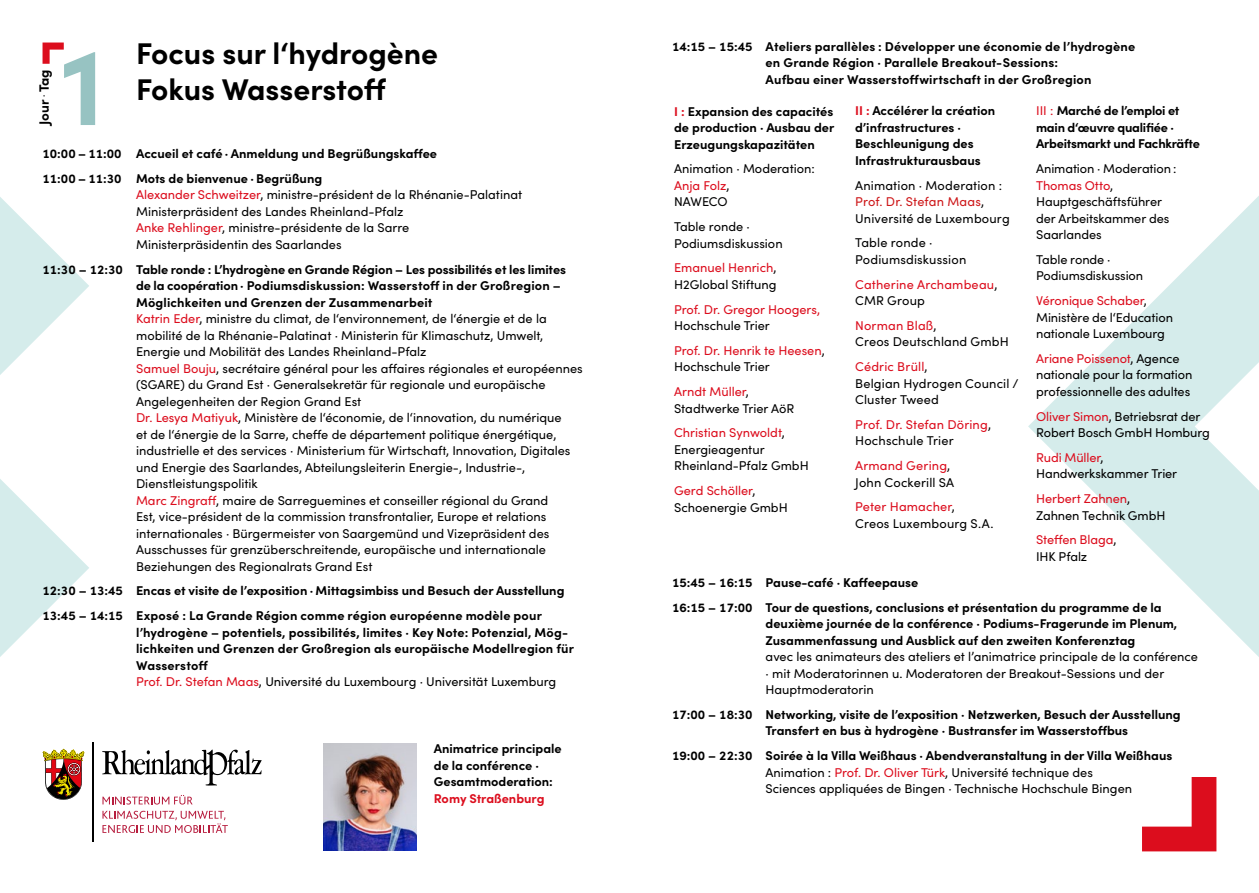
<style>
.page{position:relative;width:1259px;height:893px;background:#fff}
.page>*{position:absolute;margin:0;border:0;box-sizing:border-box;transform-origin:0 0}
.t1{font:700 109.8px "Sofia Pro";color:#97c3c2}
.t2{font:700 30px/36px "Sofia Pro";color:#000}
.t3{font:700 13.5px "Sofia Pro";color:#000}
.t4{font:12.75px/16.5px "Sofia Pro";color:#000}
.t5{font:700 12.75px/16.5px "Sofia Pro";color:#000}
.t6{font:12.75px/16.5px "Sofia Pro";color:#dc0d1d}
.t7{font:700 12.75px/16.5px "Sofia Pro";letter-spacing:-.02em;color:#000}
.t8{font:700 12.75px "Sofia Pro";color:#dc0d1d}
.s1{color:#dc0d1d}
.s2{font-weight:700}
.s3{font-weight:400;color:#dc0d1d}
.s4{font-weight:400}
.s5{color:#000}
.s6{color:#cd1719}
</style>
<div class="page">
<svg style="left:0;top:197px;width:89px;height:178px"></svg>
<svg style="left:0;top:479px;width:89px;height:178px"></svg>
<svg style="left:43px;top:43px;width:21px;height:21px"></svg>
<img style="left:323px;top:744px;width:94px;height:106px">
<svg style="left:102px;top:749px;width:160px;height:37px"></svg>
<svg style="left:43px;top:749px;width:41px;height:51px"></svg>
<svg style="left:102px;top:795px;width:91px;height:9px"></svg>
<svg style="left:102px;top:811px;width:126px;height:22px"></svg>
<hr style="left:93px;top:742px;width:1px;height:100px;background:#000">
<svg style="left:1028px;top:196px;width:231px;height:461px"></svg>
<svg style="left:1142px;top:777px;width:74px;height:74px"></svg>
<p class="t3" style="left:34px;top:125px;width:57px;rotate:-90deg">Jour . Tag</p>
<h1 class="t1" style="left:61px;top:2px;width:45px">1</h1>
<h2 class="t2" style="left:136px;top:33px;width:303px">Focus sur l‘hydrogène<br>Fokus Wasserstoff</h2>
<p class="t5" style="left:43px;top:140px;width:396px;line-height:24.8px">10:00 – 11:00 Accueil et café · Anmeldung und Begrüßungskaffee<br>11:00 – 11:30 Mots de bienvenue · Begrüßung</p>
<p class="t4" style="left:136px;top:186px;width:387px"><span class="s1">Alexander Schweitzer</span>, ministre-président de la Rhénanie-Palatinat Ministerpräsident des Landes Rheinland-Pfalz<br><span class="s1">Anke Rehlinger</span>, ministre-présidente de la Sarre Ministerpräsidentin des Saarlandes</p>
<p class="t4" style="left:136px;top:260px;width:448px;text-indent:-94px"><span class="s2">11:30 – 12:30 Table ronde : L’hydrogène en Grande Région – Les possibilités et les limites de la coopération · Podiumsdiskussion: Wasserstoff in der Großregion – Möglichkeiten und Grenzen der Zusammenarbeit<br></span><span class="s1">Katrin Eder</span>, ministre du climat, de l‘environnement, de l‘énergie et de la mobilité de la Rhénanie-Palatinat · Ministerin für Klimaschutz, Umwelt, Energie und Mobilität des Landes Rheinland-Pfalz<br><span class="s1">Samuel Bouju</span>, secrétaire général pour les affaires régionales et européennes (SGARE) du Grand Est · Generalsekretär für regionale und europäische Angelegenheiten der Region Grand Est<br><span class="s1">Dr. Lesya Matiyuk</span>, Ministère de l‘économie, de l‘innovation, du numérique<br>et de l‘énergie de la Sarre, cheffe de département politique énergétique, industrielle et des services · Ministerium für Wirtschaft, Innovation, Digitales und Energie des Saarlandes, Abteilungsleiterin Energie-, Industrie-, Dienstleistungspolitik<br><span class="s1">Marc Zingraff</span>, maire de Sarreguemines et conseiller régional du Grand<br>Est, vice-président de la commission transfrontalier, Europe et relations internationales · Bürgermeister von Saargemünd und Vizepräsident des Ausschusses für grenzüberschreitende, europäische und internationale Beziehungen des Regionalrats Grand Est</p>
<p class="t5" style="left:43px;top:577px;width:523px;line-height:24.8px">12:30 – 13:45 Encas et visite de l’exposition · Mittagsimbiss und Besuch der Ausstellung<br>13:45 – 14:15 Exposé : La Grande Région comme région européenne modèle pour</p>
<p class="t5" style="left:136px;top:623px;width:439px">l’hydrogène – potentiels, possibilités, limites · Key Note: Potenzial, Mög&shy;lichkeiten und Grenzen der Großregion als europäische Modellregion für Wasserstoff<br><span class="s3">Prof. Dr. Stefan Maas</span><span class="s4">, Université du Luxembourg · Universität Luxemburg</span></p>
<p class="t5" style="left:434px;top:739px;width:129px">Animatrice principale de la conférence ·<br>Gesamtmoderation:</p>
<p class="t8" style="left:434px;top:788px;width:112px">Romy Straßenburg</p>
<p class="t5" style="left:765px;top:37px;width:371px;text-indent:-94px">14:15 – 15:45 Ateliers parallèles : Développer une économie de l’hydrogène en Grande Région · Parallele Breakout-Sessions:<br>Aufbau einer Wasserstoffwirtschaft in der Großregion</p>
<p class="t5" style="left:674px;top:102px;width:162px;text-align:justify"><span class="s1">I :</span> Expansion des capacités de production · Ausbau der Erzeugungskapazitäten</p>
<p class="t4" style="left:674px;top:160px;width:142px">Animation · Moderation:<br><span class="s1">Anja Folz</span>,<br>NAWECO</p>
<p class="t4" style="left:674px;top:218px;width:110px">Table ronde ·<br>Podiumsdiskussion</p>
<p class="t4" style="left:674px;top:259px;width:104px"><span class="s1">Emanuel Henrich</span>,<br>H2Global Stiftung</p>
<p class="t6" style="left:674px;top:300px;width:147px">Prof. Dr. Gregor Hoogers,</p>
<p class="t6" style="left:674px;top:312px;width:152px;line-height:24.8px"><span class="s5">Hochschule Trier<br></span>Prof. Dr. Henrik te Heesen<span class="s5">,</span></p>
<p class="t4" style="left:674px;top:354px;width:97px;line-height:24.8px">Hochschule Trier<br><span class="s1">Arndt Müller</span>,</p>
<p class="t4" style="left:674px;top:395px;width:122px;line-height:24.8px">Stadtwerke Trier AöR<br><span class="s1">Christian Synwoldt</span>,</p>
<p class="t4" style="left:674px;top:440px;width:136px">Energieagentur<br>Rheinland-Pfalz GmbH</p>
<p class="t4" style="left:674px;top:482px;width:115px"><span class="s1">Gerd Schöller</span>,<br>Schoenergie GmbH</p>
<p class="t7" style="left:1036px;top:102px;width:165px"><span class="s3">III :</span> Marché de l’emploi et main d‘œuvre qualifiée ·<br>Arbeitsmarkt und Fachkräfte</p>
<p class="t4" style="left:1036px;top:160px;width:142px">Animation · Moderation :<br><span class="s1">Thomas Otto</span>,<br>Hauptgeschäftsführer der Arbeitskammer des<br>Saarlandes</p>
<p class="t4" style="left:1036px;top:250px;width:109px">Table ronde ·<br>Podiumsdiskussion</p>
<p class="t4" style="left:1036px;top:292px;width:138px"><span class="s1">Véronique Schaber</span>,<br>Ministère de l‘Education nationale Luxembourg</p>
<p class="t4" style="left:1036px;top:349px;width:158px"><span class="s1">Ariane Poissenot</span>, Agence nationale pour la formation professionnelle des adultes</p>
<p class="t4" style="left:1036px;top:407px;width:175px"><span class="s1">Oliver Simon</span>, Betriebsrat der<br>Robert Bosch GmbH Homburg</p>
<p class="t4" style="left:1036px;top:448px;width:143px"><span class="s1">Rudi Müller</span>,<br>Handwerkskammer Trier</p>
<p class="t4" style="left:1036px;top:490px;width:131px"><span class="s1">Herbert Zahnen</span>,<br>Zahnen Technik GmbH</p>
<p class="t6" style="left:1036px;top:531px;width:82px">Steffen Blaga<span class="s5">,<br>IHK Pfalz</span></p>
<p class="t5" style="left:672px;top:569px;width:491px;line-height:24.8px">15:45 – 16:15 Pause-café · Kaffeepause<br>16:15 – 17:00 Tour de questions, conclusions et présentation du programme de la</p>
<p class="t5" style="left:765px;top:614px;width:413px">deuxième journée de la conférence · Podiums-Fragerunde im Plenum,<br>Zusammenfassung und Ausblick auf den zweiten Konferenztag</p>
<p class="t4" style="left:765px;top:648px;width:434px">avec les animateurs des ateliers et l’animatrice principale de la conférence · mit Moderatorinnen u. Moderatoren der Breakout-Sessions und der<br>Hauptmoderatorin</p>
<p class="t5" style="left:765px;top:705px;width:417px;text-indent:-94px">17:00 – 18:30 Networking, visite de l’exposition · Netzwerken, Besuch der Ausstellung<br>Transfert en bus à hydrogène · Bustransfer im Wasserstoffbus</p>
<p class="t4" style="left:765px;top:747px;width:408px;text-indent:-94px"><span class="s2">19:00 – 22:30 Soirée à la Villa Weißhaus · Abendveranstaltung in der Villa Weißhaus<br></span>Animation : <span class="s1">Prof. Dr. Oliver Türk</span>, Université technique des<br>Sciences appliquées de Bingen · Technische Hochschule Bingen</p>
<p class="t5" style="left:855px;top:102px;width:142px"><span class="s1">II :</span> Accélérer la création d’infrastructures ·<br>Beschleunigung des<br>Infrastrukturausbaus</p>
<p class="t4" style="left:855px;top:176px;width:156px">Animation · Moderation :<br><span class="s6">Prof. Dr. Stefan Maas</span>,<br>Université de Luxembourg</p>
<p class="t4" style="left:855px;top:234px;width:113px">Table ronde ·<br>Podiumsdiskussion</p>
<p class="t6" style="left:855px;top:275px;width:144px">Catherine Archambeau<span class="s5">,<br>CMR Group</span></p>
<p class="t4" style="left:855px;top:317px;width:155px"><span class="s1">Norman Blaß</span>,<br>Creos Deutschland GmbH</p>
<p class="t4" style="left:855px;top:358px;width:165px"><span class="s1">Cédric Brüll</span>,<br>Belgian Hydrogen Council /<br>Cluster Tweed</p>
<p class="t6" style="left:855px;top:416px;width:138px">Prof. Dr. Stefan Döring<span class="s5">,<br>Hochschule Trier</span></p>
<p class="t4" style="left:855px;top:457px;width:100px"><span class="s1">Armand Gering</span>,<br>John Cockerill SA</p>
<p class="t4" style="left:855px;top:498px;width:140px"><span class="s1">Peter Hamacher</span>,<br>Creos Luxembourg S.A.</p>
</div>
